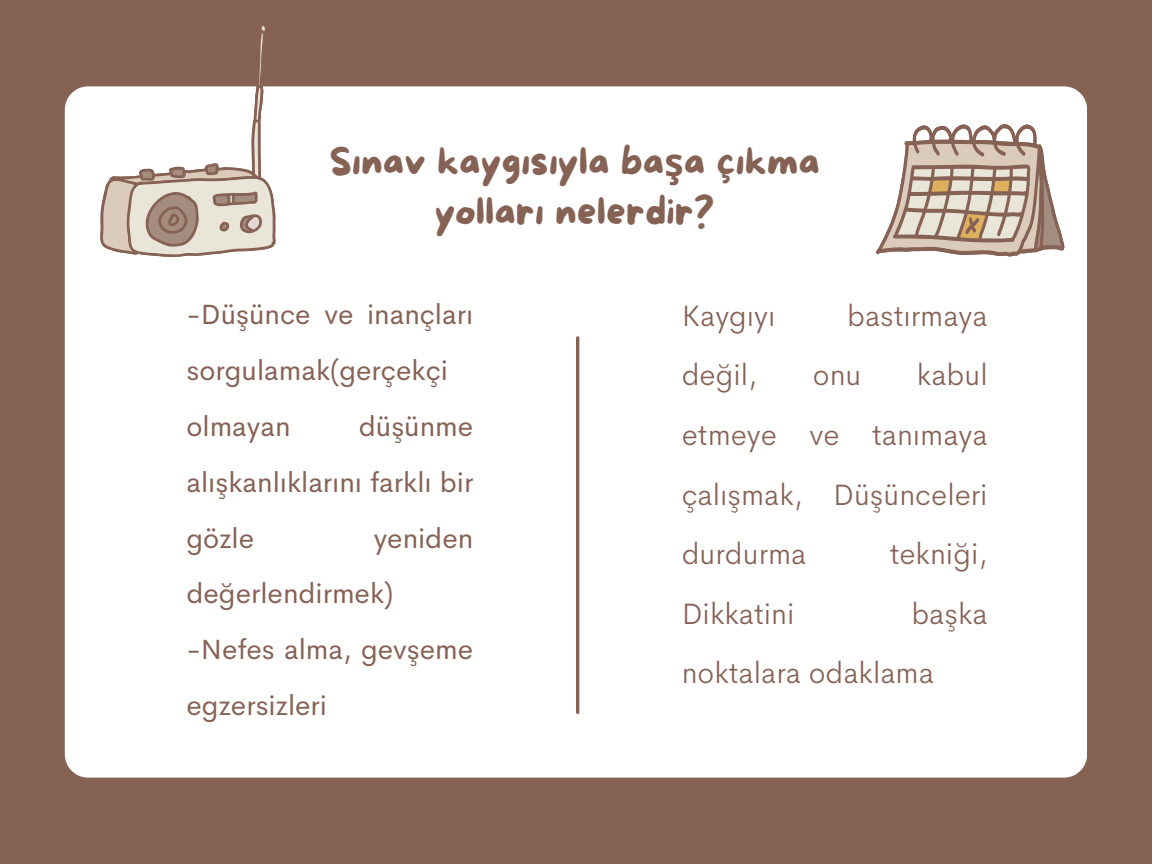
<style>
.page{position:relative;width:1152px;height:864px;background:#866255}
.page>*{position:absolute;margin:0;border:0;box-sizing:border-box;transform-origin:0 0}
.t1{font:38.7px/49.9px "More Sugar";color:#866255;text-align:center}
.t2{font:300 29.85px/59.6px "Cerebri Sans";color:#866255}
.t3{font:27.9px/55.8px "Cerebri Sans";color:#866255}
.s1{font-family:"Noto Sans";font-weight:700}
</style>
<div class="page">
<div style="left:65px;top:86px;width:1022px;height:692px;background:#fff;border-radius:23px"></div>
<hr style="left:576px;top:338px;width:3px;height:375px;background:#866255">
<svg style="left:98px;top:26px;width:178px;height:231px"></svg>
<svg style="left:876px;top:124px;width:189px;height:132px"></svg>
<p class="t1" style="left:329px;top:138px;width:492px">Sınav kaygısıyla ba<span class="s1">ş</span>a çıkma yolları nelerdir?</p>
<p class="t3" style="left:186px;top:286px;width:288px">-Düşünce ve inançları sorgulamak(gerçekçi olmayan</p>
<p class="t3" style="left:186px;top:398px;width:288px;text-align:justify;text-indent:172px">düşünme alışkanlıklarını farklı bir gözle</p>
<p class="t3" style="left:186px;top:510px;width:288px;text-indent:187px">yeniden değerlendirmek)</p>
<p class="t3" style="left:186px;top:622px;width:288px">-Nefes alma, gevşeme egzersizleri</p>
<p class="t2" style="left:682px;top:286px;width:95px">Kaygıyı</p>
<p class="t2" style="left:847px;top:286px;width:142px">bastırmaya</p>
<p class="t2" style="left:682px;top:345px;width:77px">değil,</p>
<p class="t2" style="left:813px;top:345px;width:50px">onu</p>
<p class="t2" style="left:682px;top:345px;width:307px;text-indent:235px">kabul etmeye ve tanımaya çalışmak, Düşünceleri durdurma</p>
<p class="t2" style="left:890px;top:524px;width:99px">tekniği,</p>
<p class="t2" style="left:682px;top:584px;width:307px;text-indent:230px">başka noktalara odaklama</p>
<p class="t2" style="left:682px;top:584px;width:110px">Dikkatini</p>
</div>
